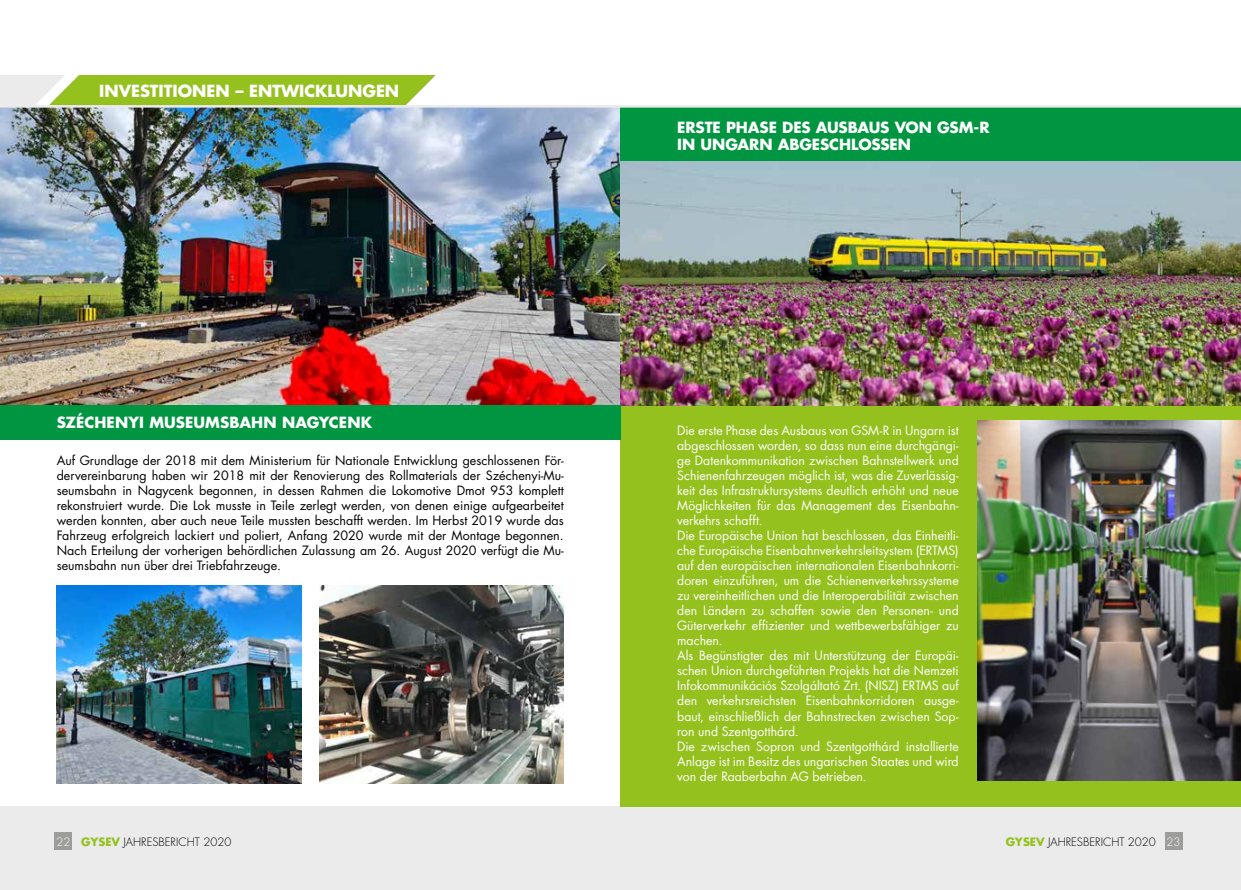
<style>
.page{position:relative;width:1241px;height:890px;background:#fff}
.page>*{position:absolute;margin:0;border:0;box-sizing:border-box;transform-origin:0 0}
.t1{font:700 16.25px "Futura LT Pro";color:#fff}
.t2{font:700 15px/17.5px "Futura LT Pro";letter-spacing:-.005em;color:#fff}
.t3{font:12.5px/15px "Futura LT Pro";color:#fff}
.t4{font:12.5px/15px "Futura LT Pro";color:#000;text-align:justify}
.t5{font:300 11.25px "Futura LT Pro";color:#000}
.s1{color:#fff}
.s2{font-weight:700;color:#95c11f}
</style>
<div class="page">
<div style="left:0;top:806px;width:1240px;height:83px;background:#ebebeb"></div>
<div style="left:55px;top:832px;width:17px;height:18px;background:#9d9d9c"></div>
<div style="left:1164px;top:832px;width:18px;height:18px;background:#9d9d9c"></div>
<div style="left:620px;top:106px;width:620px;height:700px;background:#95c11f"></div>
<img style="left:0;top:108px;width:1240px;height:297px">
<img style="left:977px;top:420px;width:263px;height:360px">
<img style="left:57px;top:585px;width:244px;height:198px">
<img style="left:319px;top:585px;width:244px;height:198px">
<div style="left:620px;top:106px;width:620px;height:55px;background:#009641"></div>
<div style="left:0;top:405px;width:620px;height:34px;background:#009641"></div>
<hr style="left:0;top:105px;width:1240px;height:3px;background:#ebebeb">
<svg style="left:0;top:75px;width:435px;height:30px;background:#a5c945"></svg>
<h1 class="t1" style="left:99px;top:78px;width:301px">INVESTITIONEN – ENTWICKLUNGEN</h1>
<p class="t2" style="left:57px;top:413px;width:317px">SZÉCHENYI MUSEUMSBAHN NAGYCENK</p>
<p class="t4" style="left:57px;top:453px;width:508px">Auf Grundlage der 2018 mit dem Ministerium für Nationale Entwicklung geschlossenen För&shy;dervereinbarung haben wir 2018 mit der Renovierung des Rollmaterials der Széchenyi-Mu&shy;seumsbahn in Nagycenk begonnen, in dessen Rahmen die Lokomotive Dmot 953 komplett rekonstruiert wurde. Die Lok musste in Teile zerlegt werden, von denen einige aufgearbeitet werden konnten, aber auch neue Teile mussten beschafft werden. Im Herbst 2019 wurde das Fahrzeug erfolgreich lackiert und poliert, Anfang 2020 wurde mit der Montage begonnen.<br>Nach Erteilung der vorherigen behördlichen Zulassung am 26. August 2020 verfügt die Mu&shy;seumsbahn nun über drei Triebfahrzeuge.</p>
<p class="t2" style="left:677px;top:118px;width:314px">ERSTE PHASE DES AUSBAUS VON GSM-R<br>IN UNGARN ABGESCHLOSSEN</p>
<p class="t3" style="left:677px;top:423px;width:283px">Die erste Phase des Ausbaus von GSM-R in Ungarn ist abgeschlossen worden, so dass nun eine durchgängi&shy;ge Datenkommunikation zwischen Bahnstellwerk und Schienenfahrzeugen möglich ist, was die Zuverlässig&shy;keit des Infrastruktursystems deutlich erhöht und neue Möglichkeiten für das Management des Eisenbahn&shy;verkehrs schafft.<br>Die Europäische Union hat beschlossen, das Einheitli&shy;che Europäische Eisenbahnverkehrsleitsystem (ERTMS) auf den europäischen internationalen Eisenbahnkorri&shy;doren einzuführen, um die Schienenverkehrssysteme zu vereinheitlichen und die Interoperabilität zwischen den Ländern zu schaffen sowie den Personen- und Güterverkehr effizienter und wettbewerbsfähiger zu machen.<br>Als Begünstigter des mit Unterstützung der Europäi&shy;schen Union durchgeführten Projekts hat die Nemzeti Infokommunikációs Szolgáltató Zrt. (NISZ) ERTMS auf den verkehrsreichsten Eisenbahnkorridoren ausge&shy;baut, einschließlich der Bahnstrecken zwischen Sop&shy;ron und Szentgotthárd.<br>Die zwischen Sopron und Szentgotthárd installierte Anlage ist im Besitz des ungarischen Staates und wird von der Raaberbahn AG betrieben.</p>
<p class="t5" style="left:56px;top:834px;width:176px"><span class="s1">22</span> <span class="s2">GYSEV</span> JAHRESBERICHT 2020</p>
<p class="t5" style="left:1005px;top:834px;width:176px"><span class="s2">GYSEV</span> JAHRESBERICHT 2020 <span class="s1">23</span></p>
</div>
